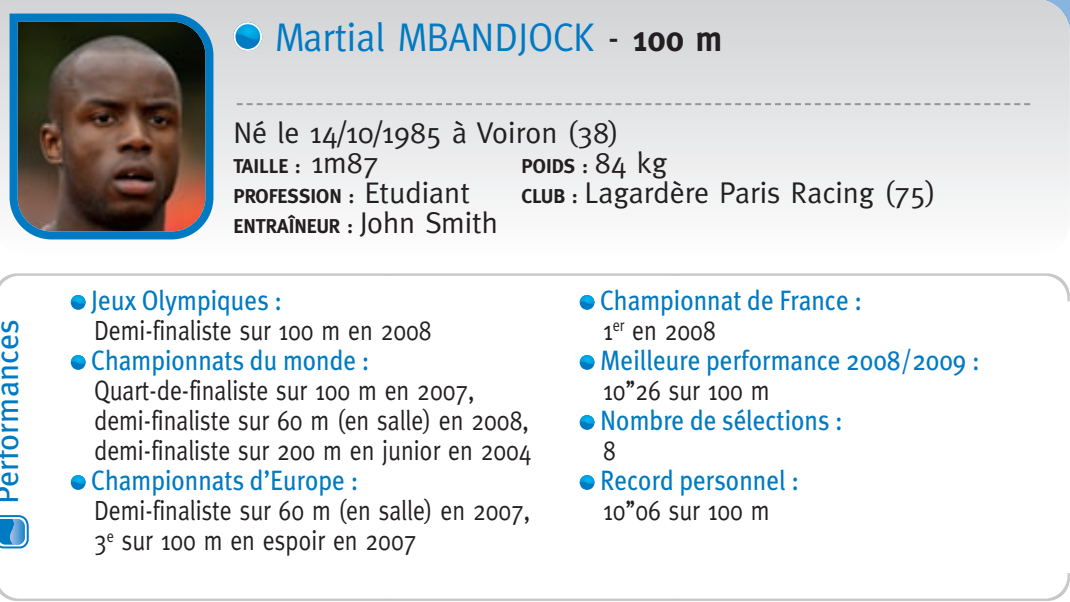
<style>
.page{position:relative;width:1070px;height:602px;background:#fff}
.page>*{position:absolute;margin:0;border:0;box-sizing:border-box;transform-origin:0 0}
.t1{font:40px "Meta";color:#007ac2;scale:.95 1}
.t2{font:32px "Meta Plus";color:#007ac2}
.t3{font:30px "Meta";color:#231f20}
.t4{font:28px/30px "Meta";color:#231f20;scale:.85 1}
.t5{font:28px "Meta Plus";color:#007ac2;scale:.9 1}
.t6{font:700 20px "Meta";color:#231f20}
.s1{color:#231f20}
.s2{font-weight:700;font-size:36px;color:#231f20}
.s3{font-weight:400;font-size:30px}
.s4{font-weight:700;font-size:20px}
</style>
<div class="page">
<svg style="left:0;top:0;width:1070px;height:240px"></svg>
<svg style="left:237px;top:103px;width:793px;height:2px;background:#b5b7b9"></svg>
<svg style="left:233px;top:22px;width:29px;height:29px"></svg>
<div style="left:233px;top:22px;width:29px;height:29px;border:4px solid #fff;border-radius:50%"></div>
<svg style="left:71px;top:475px;width:15px;height:15px"></svg>
<svg style="left:71px;top:355px;width:15px;height:15px"></svg>
<svg style="left:71px;top:301px;width:15px;height:9px"></svg>
<svg style="left:580px;top:301px;width:14px;height:9px"></svg>
<svg style="left:580px;top:355px;width:14px;height:15px"></svg>
<svg style="left:580px;top:415px;width:14px;height:15px"></svg>
<svg style="left:580px;top:475px;width:14px;height:15px"></svg>
<svg style="left:10px;top:14px;width:203px;height:225px;background:#4e4b47"></svg>
<svg style="left:0;top:273px;width:1070px;height:28px"></svg>
<svg style="left:0;top:515px;width:29px;height:34px"></svg>
<svg style="left:0;top:573px;width:1070px;height:28px"></svg>
<p class="t2" style="left:-12px;top:504px;width:187px;rotate:-90deg">Performances</p>
<h1 class="t1" style="left:275px;top:14px;width:472px">Martial MBANDJOCK <span class="s1">-</span> <span class="s2">100 m</span></h1>
<p class="t3" style="left:233px;top:115px;width:387px">Né le 14/10/1985 à Voiron (38)</p>
<p class="t6" style="left:233px;top:154px;width:147px">TAILLE : <span class="s3">1m87</span></p>
<p class="t6" style="left:521px;top:154px;width:147px">POIDS : <span class="s3">84 kg</span></p>
<p class="t6" style="left:233px;top:184px;width:238px">PROFESSION : <span class="s3">Etudiant</span></p>
<p class="t3" style="left:521px;top:175px;width:416px"><span class="s4">CLUB :</span> Lagardère Paris Racing (75)</p>
<p class="t6" style="left:233px;top:214px;width:266px">ENTRAÎNEUR : <span class="s3">John Smith</span></p>
<p class="t5" style="left:91px;top:284px;width:214px">Jeux Olympiques :</p>
<p class="t4" style="left:94px;top:315px;width:399px">Demi-finaliste sur 100 m en 2008</p>
<p class="t5" style="left:91px;top:344px;width:311px">Championnats du monde :</p>
<p class="t4" style="left:94px;top:375px;width:516px">Quart-de-finaliste sur 100 m en 2007, demi-finaliste sur 60 m (en salle) en 2008, demi-finaliste sur 200 m en junior en 2004</p>
<p class="t5" style="left:91px;top:464px;width:298px">Championnats d’Europe :</p>
<p class="t4" style="left:94px;top:495px;width:515px">Demi-finaliste sur 60 m (en salle) en 2007,<br>3<sup>e</sup> sur 100 m en espoir en 2007</p>
<p class="t5" style="left:600px;top:284px;width:293px">Championnat de France :</p>
<p class="t4" style="left:603px;top:315px;width:134px">1<sup>er</sup> en 2008</p>
<p class="t5" style="left:600px;top:344px;width:423px">Meilleure performance 2008/2009 :</p>
<p class="t4" style="left:603px;top:375px;width:197px">10’’26 sur 100 m</p>
<p class="t5" style="left:600px;top:404px;width:271px">Nombre de sélections :</p>
<p class="t4" style="left:603px;top:435px;width:16px">8</p>
<p class="t5" style="left:600px;top:464px;width:222px">Record personnel :</p>
<p class="t4" style="left:603px;top:495px;width:197px">10’’06 sur 100 m</p>
</div>
